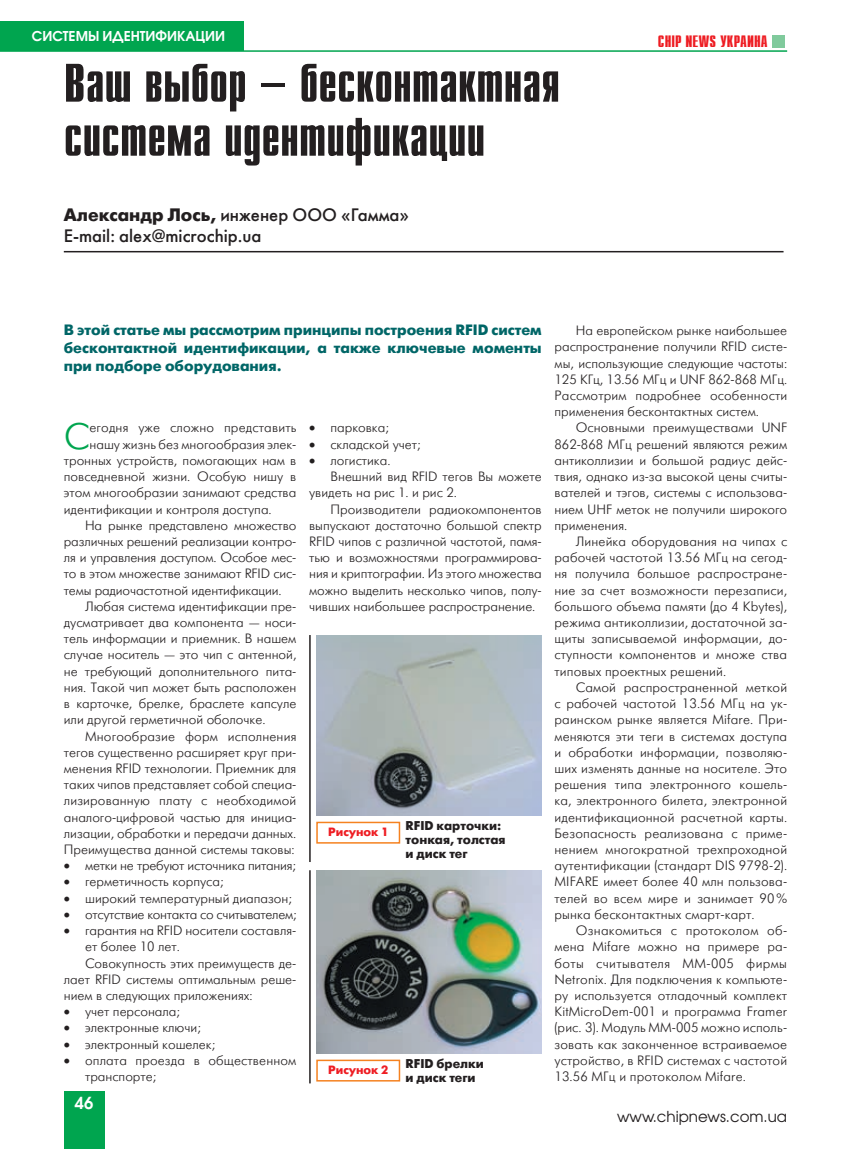
<style>
.page{position:relative;width:851px;height:1149px;background:#fff}
.page>*{position:absolute;margin:0;border:0;box-sizing:border-box;transform-origin:0 0}
.t1{font:700 54px/54px "Compact C";color:#231f20}
.t2{font:36.6px "Futuris Light C";color:#00a54f}
.t3{font:18px/21px "Futuris C";color:#231f20}
.t4{font:700 16.5px "Compact C";color:#ee1d23}
.t5{font:600 16.5px "Avant Garde Gothic C";color:#fff}
.t6{font:700 15px/18px "Futuris C";color:#006667;text-align:justify}
.t7{font:15px "Avant Garde Gothic C";color:#231f20}
.t8{font:13.5px/16.2px "Futuris Light C";color:#231f20;text-align:justify}
.t9{font:13.5px "Futuris Light C";letter-spacing:-.02em;color:#231f20}
.t10{font:600 13.5px "Avant Garde Gothic C";color:#fff}
.t11{font:700 12.75px/14.2px "Futuris C";color:#231f20}
.t12{font:700 12px "Futuris C";color:#ee1d23}
.s1{font-weight:700}
</style>
<div class="page">
<div style="left:0;top:21px;width:244px;height:30px;background:#00a54f"></div>
<div style="left:64px;top:1091px;width:40px;height:57px;background:#00a54f"></div>
<div style="left:772px;top:35px;width:12px;height:12px;background:#80ca9c"></div>
<hr style="left:0;top:50px;width:787px;height:2px;background:#00a54f">
<hr style="left:309px;top:634px;width:1px;height:227px;background:#231f20">
<img style="left:316px;top:635px;width:225px;height:180px">
<div style="left:316px;top:821px;width:84px;height:22px;border:2px solid #f58220"></div>
<hr style="left:309px;top:870px;width:1px;height:213px;background:#231f20">
<img style="left:316px;top:870px;width:225px;height:183px">
<div style="left:316px;top:1059px;width:84px;height:22px;border:2px solid #f58220"></div>
<hr style="left:64px;top:251px;width:719px;height:1px;background:#231f20">
<p class="t10" style="left:32px;top:28px;width:81px">Систем ы иден</p>
<p class="t10" style="left:140px;top:28px;width:38px">тифика</p>
<p class="t10" style="left:195px;top:28px;width:20px">ции</p>
<h1 class="t1" style="left:64px;top:58px;width:497px">Ваш выбор — бесконтактная система идентификации</h1>
<h3 class="t3" style="left:64px;top:205px;width:347px"><span class="s1">Александр Лось,</span> инженер ООО «Гамма»<br>E-mail: alex@microchip.ua</h3>
<p class="t4" style="left:658px;top:33px;width:111px">CHIP NEWS УКРАИНА</p>
<p class="t6" style="left:64px;top:320px;width:479px">В этой статье мы рассмотрим принципы построения RFID систем бесконтактной идентификации, а также ключевые моменты при подборе оборудования.</p>
<h2 class="t2" style="left:64px;top:417px;width:27px">С</h2>
<p class="t8" style="left:89px;top:420px;width:208px">егодня уже сложно представить</p>
<p class="t8" style="left:89px;top:436px;width:208px">нашу жизнь без многообразия элек-</p>
<p class="t8" style="left:64px;top:452px;width:234px">тронных устройств, помогающих нам в</p>
<p class="t8" style="left:64px;top:468px;width:234px">повседневной жизни. Особую нишу в</p>
<p class="t8" style="left:64px;top:485px;width:234px">этом многообразии занимают средства</p>
<p class="t8" style="left:64px;top:501px;width:209px">идентификации и контроля доступа.</p>
<p class="t8" style="left:85px;top:517px;width:213px">На рынке представлено множество</p>
<p class="t8" style="left:64px;top:533px;width:234px">различных решений реализации контро-</p>
<p class="t8" style="left:64px;top:549px;width:234px">ля и управления доступом. Особое мес-</p>
<p class="t8" style="left:64px;top:566px;width:234px">то в этом множестве занимают RFID сис-</p>
<p class="t8" style="left:64px;top:582px;width:219px">темы радиочастотной идентификации.</p>
<p class="t8" style="left:85px;top:598px;width:213px">Любая система идентификации пре-</p>
<p class="t8" style="left:64px;top:614px;width:234px">дусматривает два компонента — носи-</p>
<p class="t8" style="left:64px;top:630px;width:234px">тель информации и приемник. В нашем</p>
<p class="t8" style="left:64px;top:647px;width:234px">случае носитель — это чип с антенной,</p>
<p class="t8" style="left:64px;top:663px;width:234px">не требующий дополнительного пита-</p>
<p class="t8" style="left:64px;top:679px;width:234px">ния. Такой чип может быть расположен</p>
<p class="t8" style="left:64px;top:695px;width:234px">в карточке, брелке, браслете капсуле</p>
<p class="t8" style="left:64px;top:711px;width:203px">или другой герметичной оболочке.</p>
<p class="t8" style="left:85px;top:728px;width:213px">Многообразие форм исполнения</p>
<p class="t8" style="left:64px;top:744px;width:234px">тегов существенно расширяет круг при-</p>
<p class="t8" style="left:64px;top:760px;width:234px">менения RFID технологии. Приемник для</p>
<p class="t8" style="left:64px;top:776px;width:233px">таких чипов представляет собой специа-</p>
<p class="t8" style="left:64px;top:792px;width:234px">лизированную плату с необходимой</p>
<p class="t8" style="left:64px;top:809px;width:234px">аналого-цифровой частью для инициа-</p>
<p class="t8" style="left:64px;top:825px;width:234px">лизации, обработки и передачи данных.</p>
<p class="t8" style="left:64px;top:841px;width:232px">Преимущества данной системы таковы:</p>
<p class="t8" style="left:64px;top:857px;width:233px">• метки не требуют источника питания;</p>
<p class="t8" style="left:64px;top:873px;width:161px">• герметичность корпуса;</p>
<p class="t8" style="left:64px;top:890px;width:229px">• широкий температурный диапазон;</p>
<p class="t9" style="left:64px;top:907px;width:234px">• отсутствие контакта со считывателем;</p>
<p class="t8" style="left:64px;top:922px;width:234px">• гарантия на RFID носители составля-</p>
<p class="t8" style="left:85px;top:938px;width:96px">ет более 10 лет.</p>
<p class="t8" style="left:85px;top:954px;width:213px">Совокупность этих преимуществ де-</p>
<p class="t8" style="left:64px;top:971px;width:234px">лает RFID системы оптимальным реше-</p>
<p class="t8" style="left:64px;top:987px;width:190px">нием в следующих приложениях:</p>
<p class="t8" style="left:64px;top:1003px;width:118px">• учет персонала;</p>
<p class="t8" style="left:64px;top:1019px;width:138px">• электронные ключи;</p>
<p class="t8" style="left:64px;top:1035px;width:153px">• электронный кошелек;</p>
<p class="t8" style="left:85px;top:1052px;width:213px;text-indent:-21px">• оплата проезда в общественном транспорте;</p>
<p class="t5" style="left:75px;top:1092px;width:11px">46</p>
<p class="t8" style="left:309px;top:420px;width:81px">• парковка;</p>
<p class="t8" style="left:309px;top:436px;width:113px">• складской учет;</p>
<p class="t8" style="left:309px;top:452px;width:83px">• логистика.</p>
<p class="t8" style="left:330px;top:468px;width:213px">Внешний вид RFID тегов Вы можете</p>
<p class="t8" style="left:309px;top:485px;width:149px">увидеть на рис 1. и рис 2.</p>
<p class="t8" style="left:330px;top:501px;width:213px">Производители радиокомпонентов</p>
<p class="t8" style="left:309px;top:517px;width:234px">выпускают достаточно большой спектр</p>
<p class="t8" style="left:309px;top:533px;width:234px">RFID чипов с различной частотой, памя-</p>
<p class="t8" style="left:309px;top:549px;width:234px">тью и возможностями программирова-</p>
<p class="t8" style="left:309px;top:566px;width:234px">ния и криптографии. Из этого множества</p>
<p class="t8" style="left:309px;top:582px;width:234px">можно выделить несколько чипов, полу-</p>
<p class="t8" style="left:309px;top:598px;width:228px">чивших наибольшее распространение.</p>
<p class="t12" style="left:328px;top:825px;width:62px">Рисунок 1</p>
<p class="t11" style="left:405px;top:818px;width:101px">RFID карточки: тонкая, толстая и диск тег</p>
<p class="t12" style="left:328px;top:1063px;width:62px">Рисунок 2</p>
<p class="t11" style="left:405px;top:1055px;width:80px">RFID брелки и диск теги</p>
<p class="t8" style="left:554px;top:323px;width:234px;text-indent:21px">На европейском рынке наибольшее распространение получили RFID систе&shy;мы, использующие следующие частоты:<br>125 КГц, 13.56 МГц и UNF 862-868 МГц.<br>Рассмотрим подробнее особенности применения бесконтактных систем.</p>
<p class="t8" style="left:554px;top:420px;width:234px;text-indent:21px">Основными преимуществами UNF 862-868 МГц решений являются режим антиколлизии и большой радиус дейс&shy;твия, однако из-за высокой цены считы&shy;вателей и тэгов, системы с использова&shy;нием UHF меток не получили широкого применения.</p>
<p class="t8" style="left:554px;top:533px;width:234px;text-indent:21px">Линейка оборудования на чипах с рабочей частотой 13.56 МГц на сегод&shy;ня получила большое распростране&shy;ние за счет возможности перезаписи, большого объема памяти (до 4 Kbytes), режима антиколлизии, достаточной за&shy;щиты записываемой информации, до&shy;ступности компонентов и множе ства типовых проектных решений.</p>
<p class="t8" style="left:554px;top:679px;width:234px;text-indent:21px">Самой распространенной меткой с рабочей частотой 13.56 МГц на ук&shy;раинском рынке является Mifare. При&shy;меняются эти теги в системах доступа и обработки информации, позволяю&shy;ших изменять данные на носителе. Это решения типа электронного кошель&shy;ка, электронного билета, электронной идентификационной расчетной карты.<br>Безопасность реализована с приме&shy;нением многократной трехпроходной аутентификации (стандарт DIS 9798-2).<br>MIFARE имеет более 40 млн пользова&shy;телей во всем мире и занимает 90% рынка бесконтактных смарт-карт.</p>
<p class="t8" style="left:554px;top:922px;width:234px;text-indent:21px">Ознакомиться с протоколом об&shy;мена Mifare можно на примере ра&shy;боты считывателя MM-005 фирмы Netronix. Для подключения к компьюте&shy;ру используется отладочный комплект KitMicroDem-001 и программа Framer (рис. 3). Модуль MM-005 можно исполь&shy;зовать как законченное встраиваемое устройство, в RFID системах с частотой 13.56 МГц и протоколом Mifare.</p>
<p class="t7" style="left:617px;top:1106px;width:171px">www.chipnews.com.ua</p>
</div>
